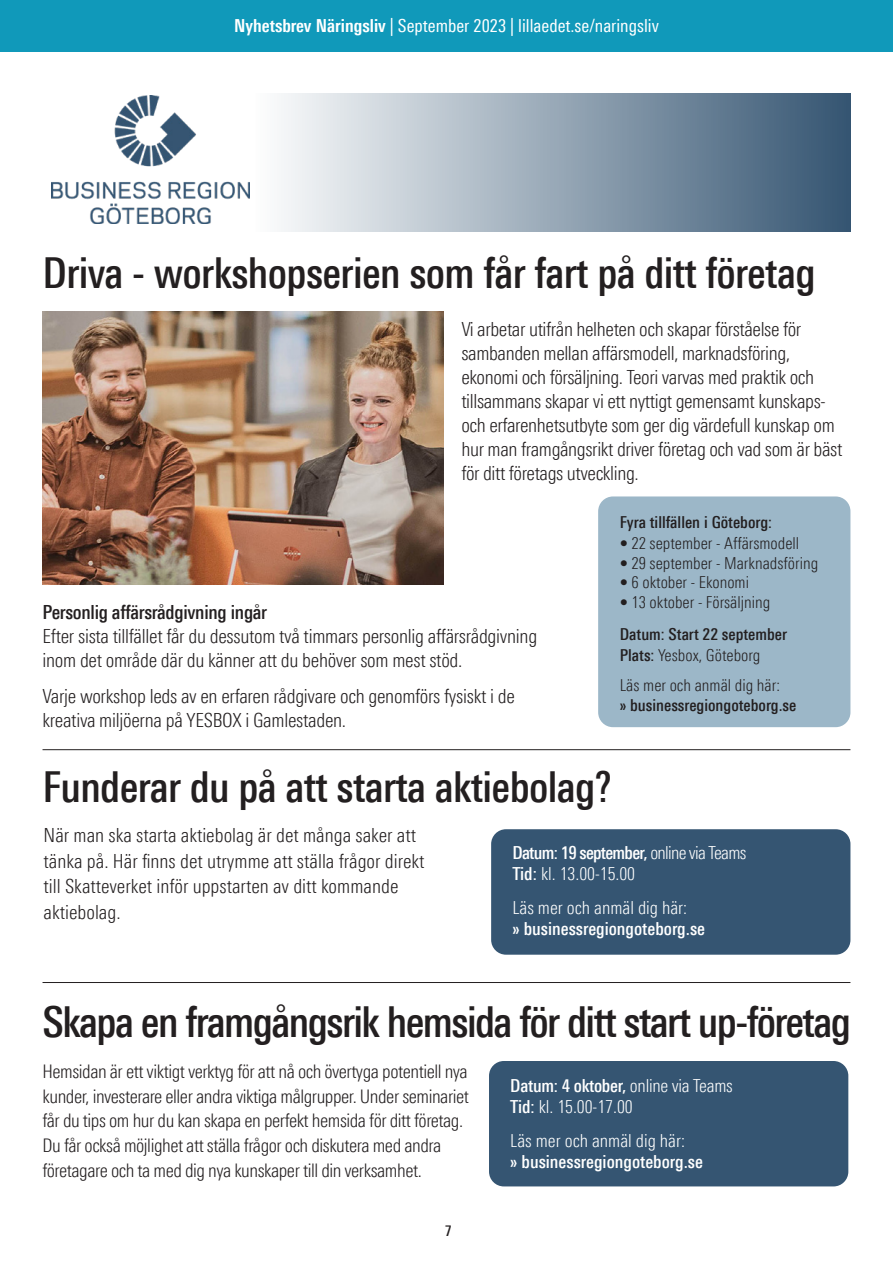
<style>
.page{position:relative;width:893px;height:1263px;background:#fff}
.page>*{position:absolute;margin:0;border:0;box-sizing:border-box;transform-origin:0 0}
.RUBRIK_1{font:500 42.75px "Linotype Univers 520 Cn";letter-spacing:-.015em;color:#231f20}
.Rubrik__H1{font:500 42.75px "Linotype Univers 520 Cn";letter-spacing:-.035em;color:#231f20}
.INGRESS{font:300 19.5px/24px "Linotype Univers 320 Cn";letter-spacing:-.02em;color:#231f20}
.INGRESS-2{font:300 19.5px/25.5px "Linotype Univers 320 Cn";color:#231f20}
.RUBRIK_2{font:500 19.5px "Linotype Univers 520 Cn";letter-spacing:-.015em;color:#231f20}
.INGRESS-3{font:300 18.75px/24.8px "Linotype Univers 320 Cn";letter-spacing:-.025em;color:#231f20}
.Mellanrubrik__H2{font:300 18px/21px "Linotype Univers 320 Cn";color:#fff}
.t1{font:18px "Linotype Univers 420 Cn";color:#fff}
.INGRESS-4{font:500 18px "Linotype Univers 520 Cn";color:#fff}
.INGRESS-5{font:300 18px "Linotype Univers 320 Cn";color:#fff}
.INGRESS-6{font:300 16.5px/30px "Linotype Univers 320 Cn";color:#231f20}
.Mellanrubrik__H2-2{font:500 16.5px "Linotype Univers 520 Cn";color:#231f20}
.INGRESS-7{font:500 16.5px "Linotype Univers 520 Cn";color:#231f20}
.t2{font:500 15px "Linotype Univers 520 Cn";color:#231f20}
.s1{font-family:"Linotype Univers 620 Cn";font-weight:700}
.s2{font-family:"Linotype Univers 520 Cn";font-weight:500}
</style>
<div class="page">
<div style="left:0;top:0;width:893px;height:51px;background:#1099ba"></div>
<div style="left:491px;top:829px;width:359px;height:126px;background:#355572;border-radius:15px"></div>
<hr style="left:43px;top:749px;width:807px;height:1px;background:#231f20">
<img style="left:42px;top:311px;width:401px;height:274px">
<div style="left:255px;top:94px;width:595px;height:138px;background:linear-gradient(to right,#fdfefe,#355572)"></div>
<img style="left:51px;top:96px;width:198px;height:127px">
<div style="left:598px;top:496px;width:252px;height:231px;background:#9cb7c8;border-radius:15px"></div>
<div style="left:489px;top:1061px;width:359px;height:125px;background:#355572;border-radius:15px"></div>
<hr style="left:43px;top:982px;width:807px;height:1px;background:#231f20">
<p class="t1" style="left:234px;top:15px;width:426px"><span class="s1">Nyhetsbrev Näringsliv</span> | September 2023 | lillaedet.se/naringsliv</p>
<h1 class="RUBRIK_1" style="left:43px;top:248px;width:774px">Driva - workshopserien som får fart på ditt företag</h1>
<p class="INGRESS" style="left:461px;top:317px;width:383px">Vi arbetar utifrån helheten och skapar förståelse för sambanden mellan affärsmodell, marknadsföring, ekonomi och försäljning. Teori varvas med praktik och tillsammans skapar vi ett nyttigt gemensamt kunskaps&shy;och erfarenhetsutbyte som ger dig värdefull kunskap om hur man framgångsrikt driver företag och vad som är bäst för ditt företags utveckling.</p>
<h2 class="Mellanrubrik__H2-2" style="left:620px;top:512px;width:154px">Fyra tillfällen i Göteborg:</h2>
<p class="INGRESS-6" style="left:620px;top:528px;width:181px">• 22 september - Affärsmodell</p>
<p class="INGRESS-6" style="left:620px;top:548px;width:200px">• 29 september - Marknadsföring</p>
<p class="INGRESS-6" style="left:620px;top:567px;width:131px">• 6 oktober - Ekonomi</p>
<p class="INGRESS-6" style="left:620px;top:587px;width:152px">• 13 oktober - Försäljning</p>
<h2 class="Mellanrubrik__H2-2" style="left:620px;top:624px;width:169px">Datum: Start 22 september</h2>
<p class="INGRESS-6" style="left:620px;top:640px;width:162px"><span class="s2">Plats:</span> Yesbox, Göteborg<br>Läs mer och anmäl dig här:</p>
<p class="INGRESS-7" style="left:620px;top:695px;width:178px">» businessregiongoteborg.se</p>
<h2 class="RUBRIK_2" style="left:43px;top:601px;width:226px">Personlig affärsrådgivning ingår</h2>
<p class="INGRESS" style="left:43px;top:624px;width:496px">Efter sista tillfället får du dessutom två timmars personlig affärsrådgivning inom det område där du känner att du behöver som mest stöd.</p>
<p class="INGRESS" style="left:43px;top:684px;width:474px">Varje workshop leds av en erfaren rådgivare och genomförs fysiskt i de kreativa miljöerna på YESBOX i Gamlestaden.</p>
<h1 class="RUBRIK_1" style="left:43px;top:761px;width:571px">Funderar du på att starta aktiebolag?</h1>
<h2 class="Mellanrubrik__H2" style="left:512px;top:842px;width:236px"><span class="s2">Datum: 19 september,</span> online via Teams<br><span class="s2">Tid:</span> kl. 13.00-15.00</h2>
<p class="INGRESS-5" style="left:512px;top:897px;width:176px">Läs mer och anmäl dig här:</p>
<p class="INGRESS-4" style="left:512px;top:918px;width:194px">» businessregiongoteborg.se</p>
<p class="INGRESS-2" style="left:44px;top:822px;width:382px">När man ska starta aktiebolag är det många saker att tänka på. Här finns det utrymme att ställa frågor direkt till Skatteverket inför uppstarten av ditt kommande aktiebolag.</p>
<h1 class="Rubrik__H1" style="left:43px;top:996px;width:810px">Skapa en framgångsrik hemsida för ditt start up-företag</h1>
<p class="INGRESS-3" style="left:43px;top:1059px;width:428px">Hemsidan är ett viktigt verktyg för att nå och övertyga potentiell nya kunder, investerare eller andra viktiga målgrupper. Under seminariet får du tips om hur du kan skapa en perfekt hemsida för ditt företag.<br>Du får också möjlighet att ställa frågor och diskutera med andra företagare och ta med dig nya kunskaper till din verksamhet.</p>
<p class="t2" style="left:445px;top:1221px;width:9px">7</p>
<h2 class="Mellanrubrik__H2" style="left:510px;top:1075px;width:224px"><span class="s2">Datum: 4 oktober,</span> online via Teams<br><span class="s2">Tid:</span> kl. 15.00-17.00</h2>
<p class="INGRESS-5" style="left:510px;top:1130px;width:176px">Läs mer och anmäl dig här:</p>
<p class="INGRESS-4" style="left:510px;top:1151px;width:194px">» businessregiongoteborg.se</p>
</div>
